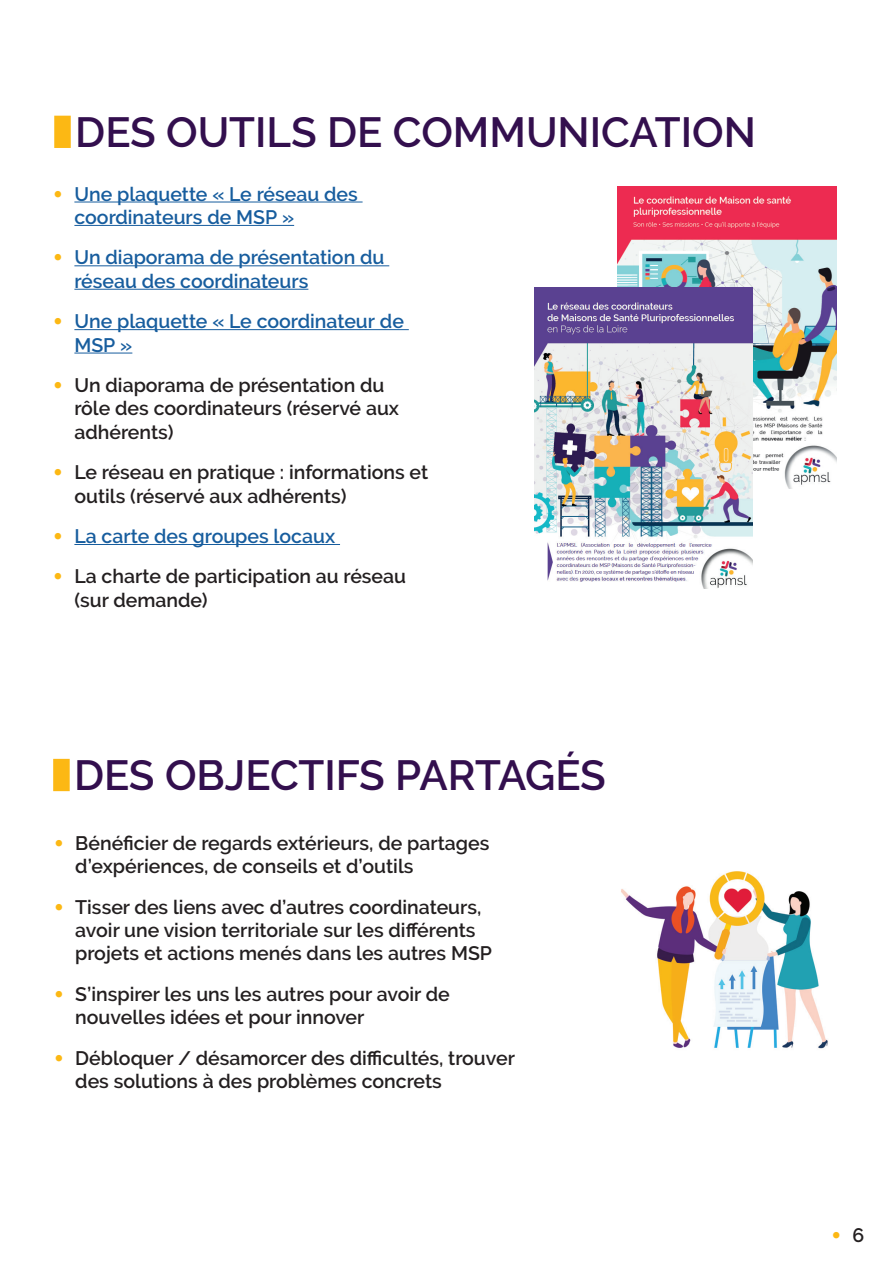
<style>
.page{position:relative;width:893px;height:1263px;background:#fff}
.page>*{position:absolute;margin:0;border:0;box-sizing:border-box;transform-origin:0 0}
.t1{font:600 42px "Raleway";color:#330f4e}
.t2{font:600 19.5px/23.4px "Raleway";color:#231f20}
.t3{font:600 19.5px/23.4px "Raleway";color:#175d9e}
.t4{font:900 19.5px "Arial";color:#fcb814}
.s1{font-family:"Arial";font-weight:900;color:#fcb814}
.s2{font-family:"Raleway";font-weight:600;color:#231f20}
</style>
<div class="page">
<div style="left:54px;top:116px;width:17px;height:32px;background:#fcb814"></div>
<hr style="left:74px;top:202px;width:289px;height:1px;background:#175d9e">
<hr style="left:74px;top:225px;width:220px;height:1px;background:#175d9e">
<hr style="left:74px;top:265px;width:315px;height:1px;background:#175d9e">
<hr style="left:74px;top:289px;width:234px;height:1px;background:#175d9e">
<hr style="left:74px;top:329px;width:335px;height:1px;background:#175d9e">
<hr style="left:74px;top:353px;width:58px;height:1px;background:#175d9e">
<hr style="left:74px;top:544px;width:266px;height:1px;background:#175d9e">
<img style="left:618px;top:187px;width:219px;height:301px">
<img style="left:534px;top:287px;width:218px;height:302px">
<div style="left:53px;top:759px;width:17px;height:32px;background:#fcb814"></div>
<img style="left:621px;top:871px;width:207px;height:178px">
<h1 class="t1" style="left:75px;top:108px;width:682px">DES OUTILS DE COMMUNICATION</h1>
<p class="t3" style="left:74px;top:182px;width:285px;text-indent:-21px"><span class="s1">•</span> Une plaquette « Le réseau des coordinateurs de MSP »</p>
<p class="t3" style="left:74px;top:246px;width:312px;text-indent:-21px"><span class="s1">•</span> Un diaporama de présentation du réseau des coordinateurs</p>
<p class="t3" style="left:74px;top:310px;width:331px;text-indent:-21px"><span class="s1">•</span> Une plaquette « Le coordinateur de<br>MSP »</p>
<p class="t2" style="left:74px;top:373px;width:326px;text-indent:-21px"><span class="s1">•</span> Un diaporama de présentation du rôle des coordinateurs (réservé aux adhérents)</p>
<p class="t2" style="left:74px;top:461px;width:355px;text-indent:-21px"><span class="s1">•</span> Le réseau en pratique : informations et outils (réservé aux adhérents)</p>
<p class="t3" style="left:53px;top:524px;width:284px"><span class="s1">•</span> La carte des groupes locaux</p>
<p class="t2" style="left:74px;top:565px;width:333px;text-indent:-21px"><span class="s1">•</span> La charte de participation au réseau (sur demande)</p>
<h1 class="t1" style="left:74px;top:751px;width:533px">DES OBJECTIFS PARTAGÉS</h1>
<p class="t2" style="left:75px;top:831px;width:416px;text-indent:-21px"><span class="s1">•</span> Bénéficier de regards extérieurs, de partages d’expériences, de conseils et d’outils</p>
<p class="t2" style="left:75px;top:895px;width:418px;text-indent:-21px"><span class="s1">•</span> Tisser des liens avec d’autres coordinateurs, avoir une vision territoriale sur les différents projets et actions menés dans les autres MSP</p>
<p class="t2" style="left:75px;top:982px;width:376px;text-indent:-21px"><span class="s1">•</span> S’inspirer les uns les autres pour avoir de nouvelles idées et pour innover</p>
<p class="t2" style="left:75px;top:1046px;width:441px;text-indent:-21px"><span class="s1">•</span> Débloquer / désamorcer des difficultés, trouver des solutions à des problèmes concrets</p>
<p class="t4" style="left:831px;top:1221px;width:35px">• <span class="s2">6</span></p>
</div>
